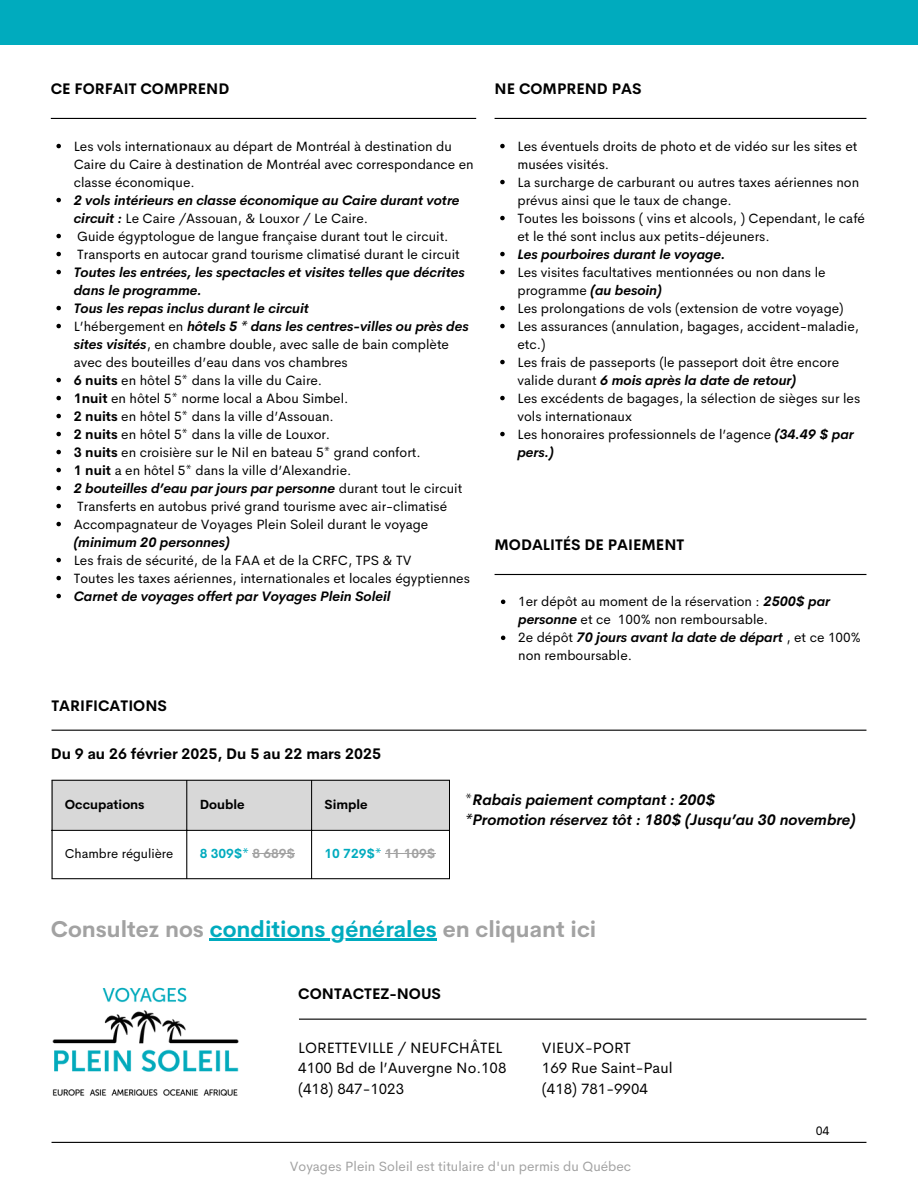
<style>
.page{position:relative;width:918px;height:1188px;background:#fff}
.page>*{position:absolute;margin:0;border:0;box-sizing:border-box;transform-origin:0 0}
.t1{font:700 22.5px "Cerebri Sans";color:#a2a2a2}
.t2{font:700 15px "Cerebri Sans";color:#000}
.t3{font:15px "Cerebri Sans";color:#000}
.t4{font:italic 700 15px "Cerebri Sans";color:#000}
.t5{font:13.5px/18px "Cerebri Sans";color:#000}
.t6{font:italic 700 13.5px/18px "Cerebri Sans";color:#000}
.t7{font:13.5px "Cerebri Sans";color:#a2a2a2}
.t8{font:700 12.9px "Cerebri Sans";color:#00abbe}
.t9{font:700 12.9px "Cerebri Sans";color:#000}
.t10{font:12.9px "Cerebri Sans";color:#000}
.t11{font:12.3px "Cerebri Sans";color:#000001}
.s1{font-weight:400;font-style:normal}
.s2{font-weight:700;font-style:italic}
.s3{font-weight:700}
.s4{color:#a2a2a2}
.s5{color:#00abbe}
</style>
<div class="page">
<div style="left:0;top:0;width:918px;height:45px;background:#00abbe"></div>
<div style="left:53px;top:781px;width:396px;height:49px;background:#d8d8d8"></div>
<hr style="left:252px;top:853px;width:43px;height:1px;background:#a2a2a2">
<hr style="left:385px;top:853px;width:51px;height:1px;background:#a2a2a2">
<hr style="left:52px;top:781px;width:1px;height:97px;background:#000">
<hr style="left:186px;top:781px;width:1px;height:97px;background:#000">
<hr style="left:311px;top:781px;width:1px;height:97px;background:#000">
<hr style="left:449px;top:781px;width:1px;height:97px;background:#000">
<hr style="left:52px;top:780px;width:398px;height:1px;background:#000">
<hr style="left:52px;top:830px;width:398px;height:1px;background:#000">
<hr style="left:52px;top:878px;width:398px;height:1px;background:#000">
<hr style="left:52px;top:730px;width:814px;height:1px;background:#000">
<hr style="left:52px;top:1142px;width:814px;height:1px;background:#000">
<svg style="left:56px;top:144px;width:5px;height:4px"></svg>
<svg style="left:56px;top:198px;width:5px;height:4px"></svg>
<svg style="left:56px;top:234px;width:5px;height:4px"></svg>
<svg style="left:56px;top:252px;width:5px;height:4px"></svg>
<svg style="left:56px;top:270px;width:5px;height:4px"></svg>
<svg style="left:56px;top:306px;width:5px;height:4px"></svg>
<svg style="left:56px;top:324px;width:5px;height:4px"></svg>
<svg style="left:56px;top:378px;width:5px;height:4px"></svg>
<svg style="left:56px;top:396px;width:5px;height:4px"></svg>
<svg style="left:56px;top:414px;width:5px;height:4px"></svg>
<svg style="left:56px;top:432px;width:5px;height:4px"></svg>
<svg style="left:56px;top:450px;width:5px;height:4px"></svg>
<svg style="left:56px;top:468px;width:5px;height:4px"></svg>
<svg style="left:56px;top:486px;width:5px;height:4px"></svg>
<svg style="left:56px;top:504px;width:5px;height:4px"></svg>
<svg style="left:56px;top:522px;width:5px;height:4px"></svg>
<svg style="left:56px;top:558px;width:5px;height:4px"></svg>
<svg style="left:56px;top:576px;width:5px;height:4px"></svg>
<svg style="left:56px;top:594px;width:5px;height:4px"></svg>
<hr style="left:51px;top:118px;width:425px;height:1px;background:#000">
<svg style="left:500px;top:144px;width:5px;height:4px"></svg>
<svg style="left:500px;top:180px;width:5px;height:4px"></svg>
<svg style="left:500px;top:216px;width:5px;height:4px"></svg>
<svg style="left:500px;top:252px;width:5px;height:4px"></svg>
<svg style="left:500px;top:270px;width:5px;height:4px"></svg>
<svg style="left:500px;top:306px;width:5px;height:4px"></svg>
<svg style="left:500px;top:324px;width:5px;height:4px"></svg>
<svg style="left:500px;top:360px;width:5px;height:4px"></svg>
<svg style="left:500px;top:396px;width:5px;height:4px"></svg>
<svg style="left:500px;top:432px;width:5px;height:4px"></svg>
<hr style="left:495px;top:118px;width:371px;height:1px;background:#000">
<img style="left:52px;top:987px;width:187px;height:109px">
<hr style="left:210px;top:939px;width:227px;height:2px;background:#00abbe">
<hr style="left:299px;top:1019px;width:567px;height:1px;background:#000">
<hr style="left:495px;top:574px;width:371px;height:1px;background:#000">
<svg style="left:501px;top:600px;width:4px;height:4px"></svg>
<svg style="left:501px;top:636px;width:4px;height:4px"></svg>
<p class="t2" style="left:51px;top:79px;width:180px">CE FORFAIT COMPREND</p>
<p class="t5" style="left:74px;top:137px;width:401px">Les vols internationaux au départ de Montréal à destination du<br>Caire du Caire à destination de Montréal avec correspondance en classe économique.</p>
<p class="t6" style="left:74px;top:191px;width:387px">2 vols intérieurs en classe économique au Caire durant votre circuit : <span class="s1">Le Caire /Assouan, &amp; Louxor / Le Caire.</span></p>
<p class="t5" style="left:77px;top:227px;width:373px">Guide égyptologue de langue française durant tout le circuit.</p>
<p class="t5" style="left:77px;top:245px;width:384px">Transports en autocar grand tourisme climatisé durant le circuit</p>
<p class="t6" style="left:74px;top:263px;width:392px">Toutes les entrées, les spectacles et visites telles que décrites dans le programme.</p>
<p class="t6" style="left:74px;top:299px;width:237px">Tous les repas inclus durant le circuit</p>
<p class="t5" style="left:74px;top:317px;width:396px">L’hébergement en <span class="s2">hôtels 5 * dans les centres-villes ou près des sites visités</span>, en chambre double, avec salle de bain complète avec des bouteilles d’eau dans vos chambres</p>
<p class="t5" style="left:74px;top:371px;width:250px"><span class="s3">6 nuits</span> en hôtel 5* dans la ville du Caire.</p>
<p class="t5" style="left:74px;top:389px;width:276px"><span class="s3">1nuit</span> en hôtel 5* norme local a Abou Simbel.</p>
<p class="t5" style="left:74px;top:407px;width:262px"><span class="s3">2 nuits</span> en hôtel 5* dans la ville d’Assouan.</p>
<p class="t5" style="left:74px;top:425px;width:258px"><span class="s3">2 nuits</span> en hôtel 5* dans la ville de Louxor.</p>
<p class="t5" style="left:74px;top:443px;width:349px"><span class="s3">3 nuits</span> en croisière sur le Nil en bateau 5* grand confort.</p>
<p class="t5" style="left:74px;top:461px;width:279px"><span class="s3">1 nuit</span> a en hôtel 5* dans la ville d’Alexandrie.</p>
<p class="t6" style="left:74px;top:479px;width:390px">2 bouteilles d’eau par jours par personne <span class="s1">durant tout le circuit</span></p>
<p class="t5" style="left:77px;top:497px;width:371px">Transferts en autobus privé grand tourisme avec air-climatisé</p>
<p class="t5" style="left:74px;top:515px;width:356px">Accompagnateur de Voyages Plein Soleil durant le voyage <span class="s2">(minimum 20 personnes)</span></p>
<p class="t5" style="left:74px;top:551px;width:339px">Les frais de sécurité, de la FAA et de la CRFC, TPS &amp; TV</p>
<p class="t5" style="left:74px;top:569px;width:398px">Toutes les taxes aériennes, internationales et locales égyptiennes</p>
<p class="t6" style="left:74px;top:587px;width:318px">Carnet de voyages offert par Voyages Plein Soleil</p>
<p class="t2" style="left:52px;top:696px;width:117px">TARIFICATIONS</p>
<p class="t2" style="left:51px;top:744px;width:332px">Du 9 au 26 février 2025, Du 5 au 22 mars 2025</p>
<p class="t2" style="left:495px;top:79px;width:149px">NE COMPREND PAS</p>
<p class="t5" style="left:518px;top:137px;width:341px">Les éventuels droits de photo et de vidéo sur les sites et musées visités.</p>
<p class="t5" style="left:518px;top:173px;width:343px">La surcharge de carburant ou autres taxes aériennes non prévus ainsi que le taux de change.</p>
<p class="t5" style="left:518px;top:209px;width:349px">Toutes les boissons ( vins et alcools, ) Cependant, le café et le thé sont inclus aux petits-déjeuners.</p>
<p class="t6" style="left:518px;top:245px;width:209px">Les pourboires durant le voyage.</p>
<h2 class="t5" style="left:518px;top:263px;width:310px">Les visites facultatives mentionnées ou non dans le programme <span class="s2">(au besoin)</span></h2>
<p class="t5" style="left:518px;top:299px;width:328px">Les prolongations de vols (extension de votre voyage)</p>
<p class="t5" style="left:518px;top:317px;width:343px">Les assurances (annulation, bagages, accident-maladie, etc.)</p>
<h2 class="t5" style="left:518px;top:353px;width:323px">Les frais de passeports (le passeport doit être encore valide durant <span class="s2">6 mois après la date de retour)</span></h2>
<h3 class="t5" style="left:518px;top:389px;width:344px">Les excédents de bagages, la sélection de sièges sur les vols internationaux</h3>
<p class="t5" style="left:518px;top:425px;width:338px">Les honoraires professionnels de l’agence <span class="s2">(34.49 $ par pers.)</span></p>
<p class="t2" style="left:495px;top:535px;width:191px">MODALITÉS DE PAIEMENT</p>
<p class="t5" style="left:518px;top:593px;width:344px">1er dépôt au moment de la réservation : <span class="s2">2500$ par personne</span> et ce 100% non remboursable.<br>2e dépôt <span class="s2">70 jours avant la date de départ</span> , et ce 100% non remboursable.</p>
<h2 class="t9" style="left:65px;top:796px;width:81px">Occupations</h2>
<h2 class="t9" style="left:200px;top:796px;width:46px">Double</h2>
<p class="t9" style="left:324px;top:796px;width:45px">Simple</p>
<p class="t10" style="left:65px;top:845px;width:110px">Chambre régulière</p>
<p class="t8" style="left:200px;top:845px;width:97px">8 309$* <span class="s4">8 689$</span></p>
<p class="t8" style="left:324px;top:845px;width:113px">10 729$* <span class="s4">11 109$</span></p>
<h1 class="t4" style="left:465px;top:790px;width:252px"><span class="s1">*</span>Rabais paiement comptant : 200$</h1>
<p class="t4" style="left:465px;top:810px;width:392px">*Promotion réservez tôt : 180$ (Jusqu’au 30 novembre)</p>
<p class="t1" style="left:51px;top:914px;width:547px">Consultez nos <span class="s5">conditions générales</span> en cliquant ici</p>
<h2 class="t2" style="left:298px;top:984px;width:144px">CONTACTEZ-NOUS</h2>
<p class="t3" style="left:298px;top:1038px;width:206px">LORETTEVILLE / NEUFCHÂTEL</p>
<p class="t3" style="left:298px;top:1058px;width:210px">4100 Bd de l’Auvergne No.108</p>
<p class="t3" style="left:298px;top:1079px;width:107px">(418) 847-1023</p>
<p class="t3" style="left:542px;top:1038px;width:91px">VIEUX-PORT</p>
<p class="t3" style="left:542px;top:1058px;width:132px">169 Rue Saint-Paul</p>
<p class="t3" style="left:542px;top:1079px;width:107px">(418) 781-9904</p>
<p class="t7" style="left:290px;top:1157px;width:343px">Voyages Plein Soleil est titulaire d'un permis du Québec</p>
<p class="t11" style="left:816px;top:1123px;width:15px">04</p>
</div>
